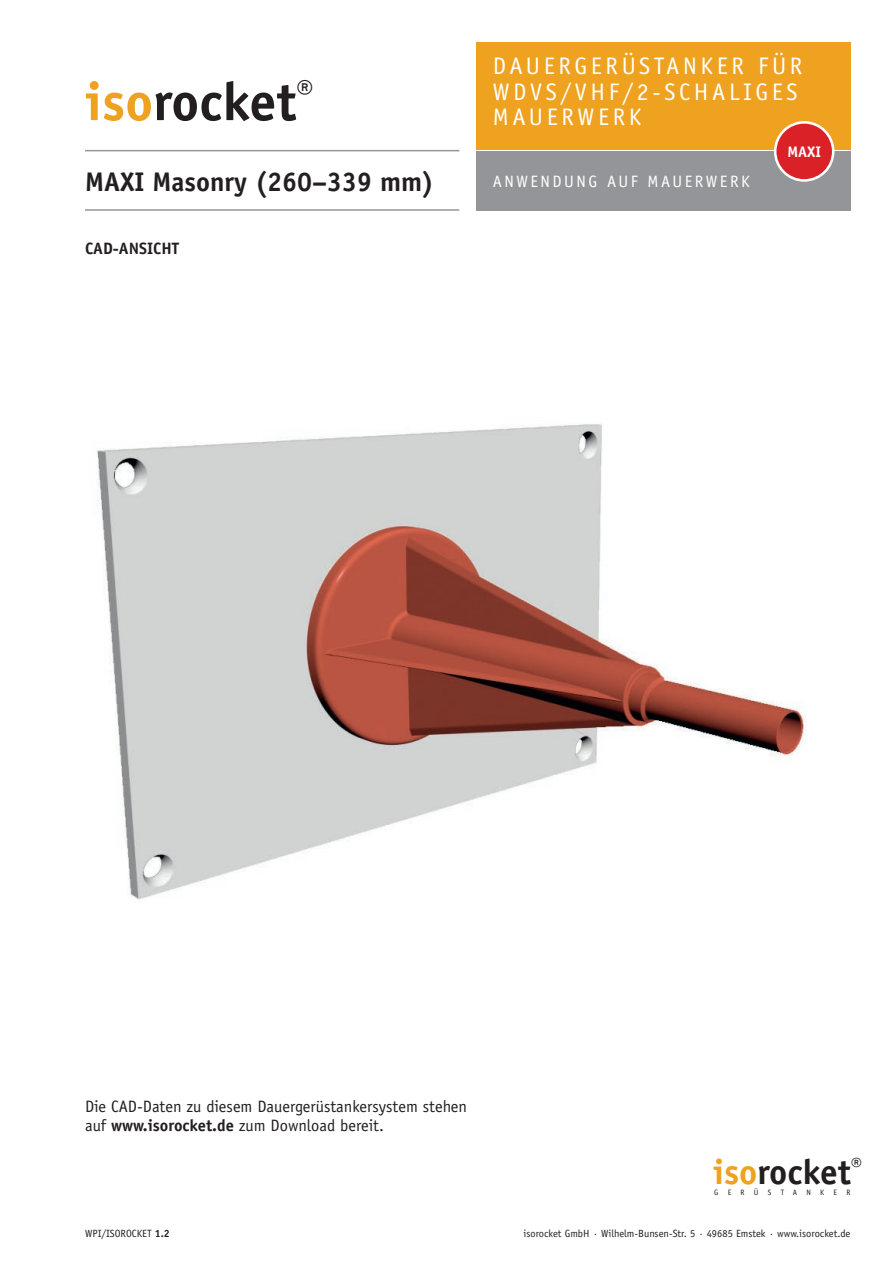
<style>
.page{position:relative;width:893px;height:1263px;background:#fff}
.page>*{position:absolute;margin:0;border:0;box-sizing:border-box;transform-origin:0 0}
.t1{font:700 54px "Officina Sans Std";color:#231f20}
.t2{font:700 35.25px "Officina Sans Std";color:#231f20}
.t3{font:700 27px "Officina Sans Std";color:#231f20}
.t4{font:24px/25.5px "Officina Sans Std";letter-spacing:.15em;color:#fff}
.t5{font:16.5px/19.5px "Officina Sans Std";color:#231f20}
.t6{font:16.5px "Officina Sans Std";letter-spacing:.15em;color:#fff}
.t7{font:700 16.5px "Officina Sans Std";color:#231f20}
.t8{font:700 15.3px "Officina Sans Std";color:#fff}
.t9{font:10.5px "Officina Sans Std";color:#231f20}
.t10{font:7.8px "Officina Sans Std";letter-spacing:1.185em;color:#231f20}
.s1{color:#eea21f}
.s2{font-weight:700}
</style>
<div class="page">
<div style="left:476px;top:43px;width:374px;height:107px;background:#eea21f"></div>
<div style="left:476px;top:151px;width:374px;height:60px;background:#939598"></div>
<hr style="left:85px;top:150px;width:374px;height:1px;background:#939598">
<hr style="left:85px;top:209px;width:374px;height:2px;background:#939598">
<div style="left:775px;top:122px;width:58px;height:58px;background:#da2128;border-radius:50%"></div>
<div style="left:774px;top:121px;width:60px;height:61px;border:3px solid #fff;border-radius:50%"></div>
<img style="left:96px;top:424px;width:710px;height:476px">
<h1 class="t1" style="left:85px;top:68px;width:230px"><span class="s1">iso</span>rocket<sup>®</sup></h1>
<h3 class="t3" style="left:85px;top:165px;width:351px">MAXI Masonry (260–339 mm)</h3>
<p class="t7" style="left:85px;top:238px;width:96px">CAD-ANSICHT</p>
<h3 class="t4" style="left:493px;top:53px;width:311px">DAUERGERÜSTANKER FÜR<br>WDVS/VHF/2-SCHALIGES<br>MAUERWERK</h3>
<p class="t6" style="left:493px;top:172px;width:258px">ANWENDUNG AUF MAUERWERK</p>
<p class="t8" style="left:787px;top:142px;width:35px">MAXI</p>
<p class="t5" style="left:85px;top:1096px;width:384px">Die CAD-Daten zu diesem Dauergerüstankersystem stehen auf <span class="s2">www.isorocket.de</span> zum Download bereit.</p>
<h2 class="t2" style="left:713px;top:1150px;width:151px"><span class="s1">iso</span>rocket<sup>®</sup></h2>
<p class="t10" style="left:714px;top:1187px;width:138px">GERÜSTANKER</p>
<p class="t9" style="left:85px;top:1228px;width:86px">WPI/ISOROCKET <span class="s2">1.2</span></p>
<p class="t9" style="left:523px;top:1228px;width:328px">isorocket GmbH · Wilhelm-Bunsen-Str. 5 · 49685 Emstek · www.isorocket.de</p>
</div>
